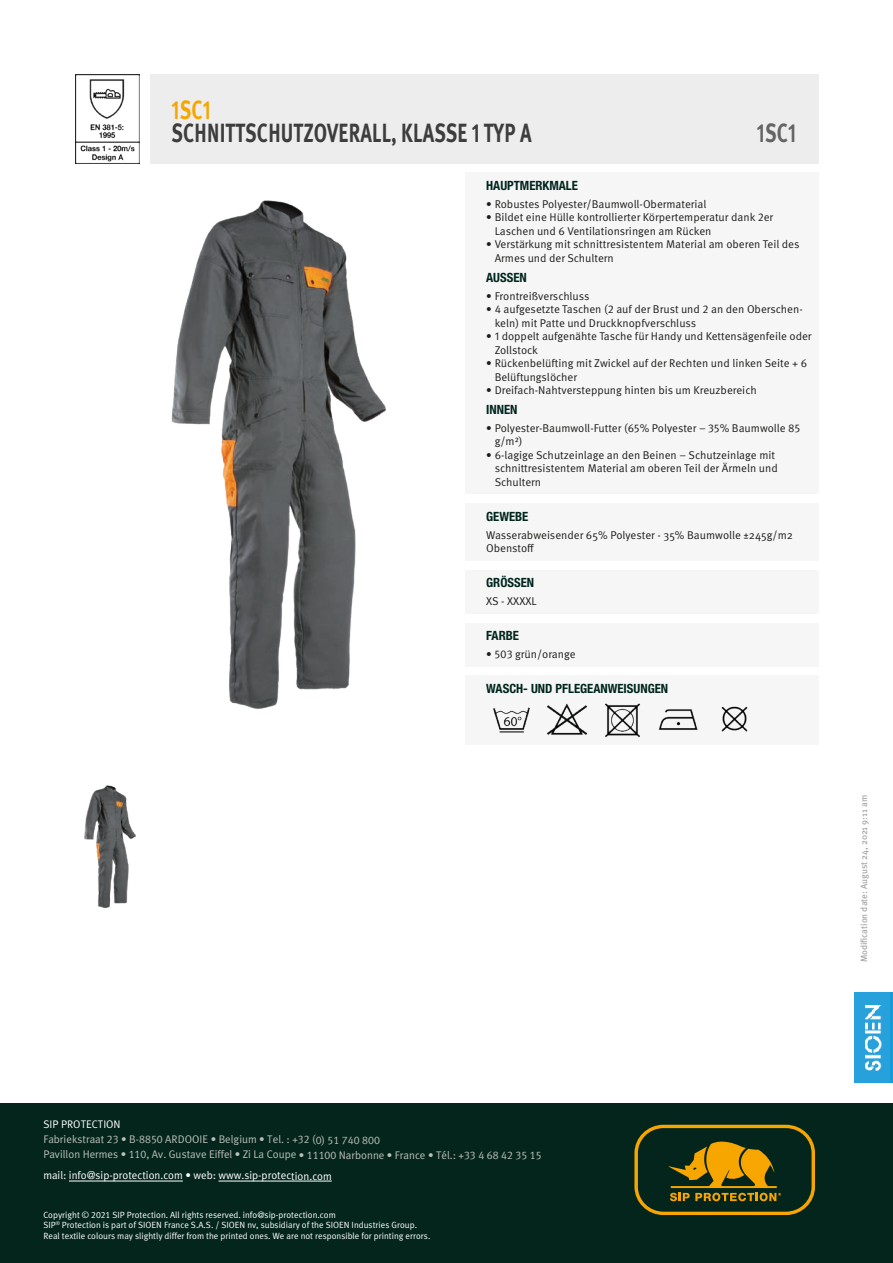
<style>
.page{position:relative;width:893px;height:1263px;background:#fff}
.page>*{position:absolute;margin:0;border:0;box-sizing:border-box;transform-origin:0 0}
.t1{font:700 26.25px "Meta Pro";letter-spacing:.01em;color:#3d3d3c;scale:.74 1}
.t2{font:700 26.25px "Meta Pro";color:#f7a600;scale:.74 1}
.t3{font:700 26.25px "Meta Pro";color:#646463;scale:.74 1}
.t4{font:700 condensed 12.75px "Helvetica Neue LT Std";color:#00261d}
.t5{font:11.25px/13.5px "Meta Pro";color:#1d1d1b}
.t6{font:11.1px/15px "Meta K Normal";color:#bbbfb8}
.t7{font:11.1px "Meta K Normal";color:#fff}
.t8{font:9px/10.5px "Meta K Normal";color:#fff}
.t9{font:9px "Meta Pro";color:#9d9d9d}
.s1{font-family:"Meta K Normal"}
</style>
<div class="page">
<div style="left:0;top:1103px;width:893px;height:160px;background:#03251c"></div>
<svg style="left:634px;top:1125px;width:181px;height:90px"></svg>
<hr style="left:69px;top:1181px;width:114px;height:1px;background:#fff">
<hr style="left:218px;top:1181px;width:114px;height:1px;background:#fff">
<div style="left:854px;top:992px;width:39px;height:90px;background:#149cd8"></div>
<img style="left:854px;top:992px;width:36px;height:90px">
<div style="left:150px;top:74px;width:669px;height:90px;background:#ededed"></div>
<div style="left:465px;top:173px;width:354px;height:321px;background:#f6f6f6"></div>
<div style="left:465px;top:503px;width:354px;height:58px;background:#f6f6f6"></div>
<div style="left:465px;top:570px;width:354px;height:44px;background:#f6f6f6"></div>
<div style="left:465px;top:623px;width:354px;height:43px;background:#f6f6f6"></div>
<div style="left:465px;top:675px;width:354px;height:70px;background:#f6f6f6"></div>
<img style="left:493px;top:707px;width:37px;height:26px">
<img style="left:547px;top:703px;width:41px;height:32px">
<img style="left:605px;top:703px;width:35px;height:34px">
<img style="left:658px;top:709px;width:40px;height:21px">
<img style="left:721px;top:706px;width:27px;height:26px">
<img style="left:84px;top:785px;width:52px;height:124px">
<img style="left:75px;top:74px;width:65px;height:90px">
<img style="left:171px;top:200px;width:215px;height:509px">
<h1 class="t2" style="left:171px;top:93px;width:55px">1SC1</h1>
<h1 class="t1" style="left:171px;top:117px;width:488px">SCHNITTSCHUTZOVERALL, KLASSE 1 TYP A</h1>
<h1 class="t3" style="left:757px;top:117px;width:55px">1SC1</h1>
<p class="t4" style="left:486px;top:178px;width:93px">HAUPTMERKMALE</p>
<p class="t5" style="left:486px;top:198px;width:222px"><span class="s1">•</span> Robustes Polyester/Baumwoll-Obermaterial</p>
<p class="t5" style="left:495px;top:211px;width:280px;text-indent:-9px"><span class="s1">•</span> Bildet eine Hülle kontrollierter Körpertemperatur dank 2er<br>Laschen und 6 Ventilationsringen am Rücken</p>
<p class="t5" style="left:495px;top:238px;width:306px;text-indent:-9px"><span class="s1">•</span> Verstärkung mit schnittresistentem Material am oberen Teil des<br>Armes und der Schultern</p>
<p class="t4" style="left:486px;top:270px;width:42px">AUSSEN</p>
<p class="t5" style="left:486px;top:289px;width:105px"><span class="s1">•</span> Frontreißverschluss</p>
<p class="t5" style="left:495px;top:303px;width:310px;text-indent:-9px"><span class="s1">•</span> 4 aufgesetzte Taschen (2 auf der Brust und 2 an den Oberschen&shy;keln) mit Patte und Druckknopfverschluss</p>
<p class="t5" style="left:495px;top:330px;width:318px;text-indent:-9px"><span class="s1">•</span> 1 doppelt aufgenähte Tasche für Handy und Kettensägenfeile oder<br>Zollstock</p>
<p class="t5" style="left:495px;top:357px;width:314px;text-indent:-9px"><span class="s1">•</span> Rückenbelüfting mit Zwickel auf der Rechten und linken Seite + 6<br>Belüftungslöcher</p>
<p class="t5" style="left:486px;top:384px;width:272px"><span class="s1">•</span> Dreifach-Nahtversteppung hinten bis um Kreuzbereich</p>
<p class="t4" style="left:486px;top:402px;width:33px">INNEN</p>
<p class="t5" style="left:495px;top:421px;width:307px;text-indent:-9px"><span class="s1">•</span> Polyester-Baumwoll-Futter (65% Polyester – 35% Baumwolle 85 g/m²)</p>
<p class="t5" style="left:495px;top:448px;width:285px;text-indent:-9px"><span class="s1">•</span> 6-lagige Schutzeinlage an den Beinen – Schutzeinlage mit schnittresistentem Material am oberen Teil der Ärmeln und<br>Schultern</p>
<p class="t4" style="left:486px;top:509px;width:44px">GEWEBE</p>
<p class="t5" style="left:486px;top:528px;width:308px">Wasserabweisender 65% Polyester - 35% Baumwolle ±245g/m2<br>Obenstoff</p>
<p class="t4" style="left:486px;top:575px;width:49px">GRÖSSEN</p>
<p class="t5" style="left:486px;top:595px;width:52px">XS - XXXXL</p>
<p class="t4" style="left:486px;top:628px;width:34px">FARBE</p>
<p class="t5" style="left:486px;top:648px;width:91px"><span class="s1">•</span> 503 grün/orange</p>
<p class="t4" style="left:486px;top:681px;width:184px">WASCH- UND PFLEGEANWEISUNGEN</p>
<p class="t9" style="left:858px;top:962px;width:169px;rotate:-90deg">Modification date: August 24, 2021 9:11 am</p>
<p class="t7" style="left:43px;top:1118px;width:79px">SIP PROTECTION</p>
<p class="t6" style="left:43px;top:1132px;width:500px">Fabriekstraat 23 • B-8850 ARDOOIE • Belgium • Tel. : +32 (0) 51 740 800<br>Pavillon Hermes • 110, Av. Gustave Eiffel • Zi La Coupe • 11100 Narbonne • France • Tél.: +33 4 68 42 35 15</p>
<p class="t7" style="left:43px;top:1169px;width:290px">mail: info@sip-protection.com • web: www.sip-protection.com</p>
<p class="t8" style="left:43px;top:1209px;width:389px">Copyright © 2021 SIP Protection. All rights reserved. info@sip-protection.com<br>SIP<sup>®</sup> Protection is part of SIOEN France S.A.S. / SIOEN nv, subsidiary of the SIOEN Industries Group.<br>Real textile colours may slightly differ from the printed ones. We are not responsible for printing errors.</p>
</div>
